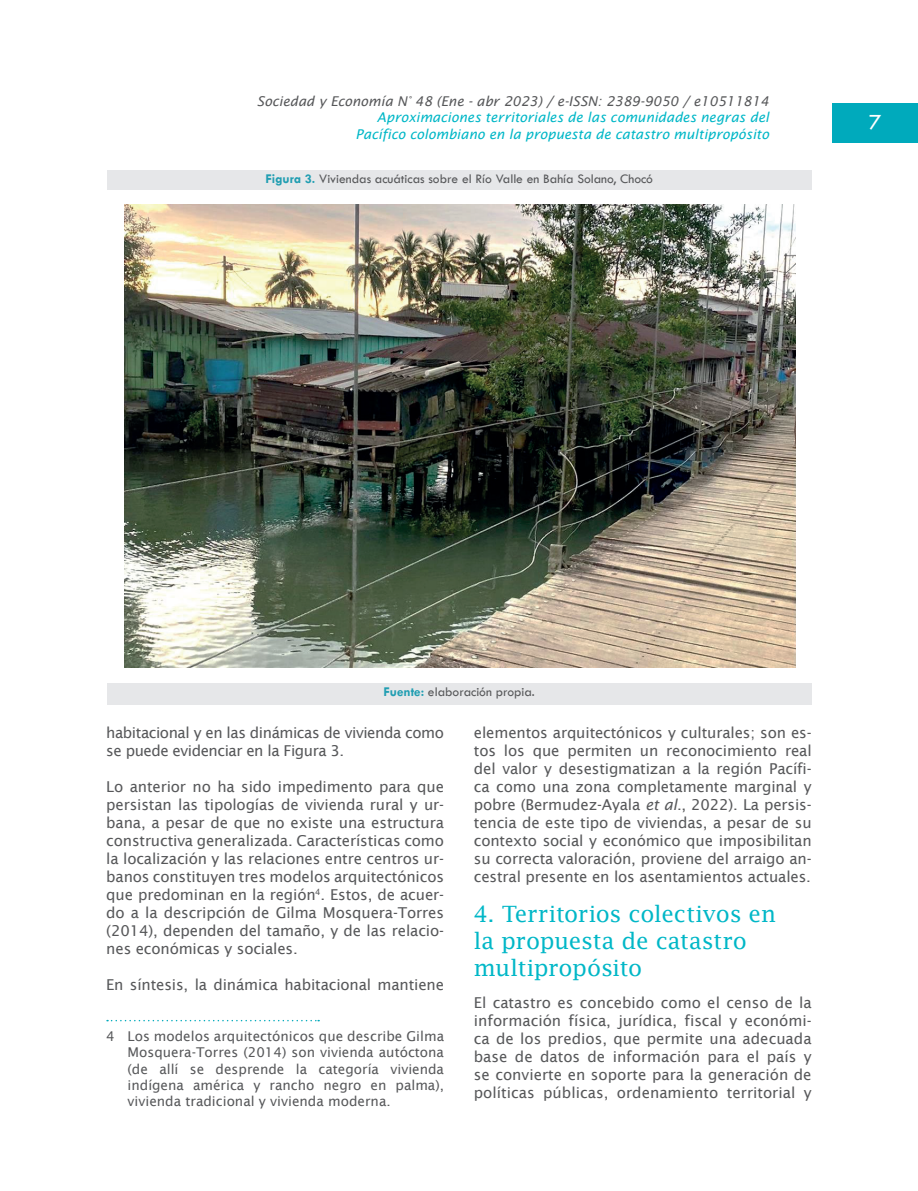
<style>
.page{position:relative;width:918px;height:1191px;background:#fff}
.page>*{position:absolute;margin:0;border:0;box-sizing:border-box;transform-origin:0 0}
.Titulo{font:22.5px/27px "Lucida Fax";letter-spacing:-.015em;color:#00b7c7}
.t1{font:22.5px "Tw Cen";color:#fff}
.cuerpo-de-texto{font:15px/18px "Lucida Sans";letter-spacing:-.01em;color:#57585a;text-align:justify}
.cuerpo-de-texto-2{font:15px/18px "Lucida Sans";letter-spacing:-.03em;color:#57585a}
.referencias{font:13.5px/16.2px "Lucida Sans";color:#57585a;text-align:justify}
.t2{font:italic 13.5px/16.5px "Lucida Sans";color:#00b7c7;text-align:right}
.t3{font:13.5px "Tw Cen";color:#57585a}
.t4{font:italic 13.5px "Lucida Sans";color:#57585a}
.s1{font-weight:700;color:#219eb2}
.s2{font-style:italic}
</style>
<div class="page">
<div style="left:833px;top:103px;width:85px;height:39px;background:#00aabc"></div>
<svg style="left:107px;top:1020px;width:212px;height:1px"></svg>
<div style="left:107px;top:170px;width:705px;height:20px;background:#e6e7e9"></div>
<div style="left:107px;top:683px;width:705px;height:21px;background:#e6e7e9"></div>
<img style="left:124px;top:204px;width:671px;height:463px">
<p class="t4" style="left:257px;top:93px;width:514px">Sociedad y Economía N° 48 (Ene - abr 2023) / e-ISSN: 2389-9050 / e10511814</p>
<p class="t2" style="left:355px;top:109px;width:415px">Aproximaciones territoriales de las comunidades negras del<br>Pacífico colombiano en la propuesta de catastro multipropósito</p>
<h1 class="t1" style="left:869px;top:108px;width:14px">7</h1>
<p class="t3" style="left:265px;top:171px;width:389px"><span class="s1">Figura 3.</span> Viviendas acuáticas sobre el Río Valle en Bahía Solano, Chocó</p>
<p class="t3" style="left:384px;top:683px;width:153px"><span class="s1">Fuente:</span> elaboración propia.</p>
<p class="cuerpo-de-texto-2" style="left:106px;top:724px;width:339px">habitacional y en las dinámicas de vivienda como se puede evidenciar en la Figura 3.</p>
<p class="cuerpo-de-texto" style="left:106px;top:778px;width:339px">Lo anterior no ha sido impedimento para que persistan las tipologías de vivienda rural y ur&shy;bana, a pesar de que no existe una estructura constructiva generalizada. Características como la localización y las relaciones entre centros ur&shy;banos constituyen tres modelos arquitectónicos que predominan en la región<sup>4</sup>. Estos, de acuer&shy;do a la descripción de Gilma Mosquera-Torres (2014), dependen del tamaño, y de las relacio&shy;nes económicas y sociales.</p>
<p class="cuerpo-de-texto" style="left:106px;top:976px;width:339px">En síntesis, la dinámica habitacional mantiene</p>
<p class="referencias" style="left:128px;top:1028px;width:318px;text-indent:-21px">4 Los modelos arquitectónicos que describe Gilma Mosquera-Torres (2014) son vivienda autóctona (de allí se desprende la categoría vivienda indígena américa y rancho negro en palma), vivienda tradicional y vivienda moderna.</p>
<p class="cuerpo-de-texto" style="left:474px;top:724px;width:339px">elementos arquitectónicos y culturales; son es&shy;tos los que permiten un reconocimiento real del valor y desestigmatizan a la región Pacífi&shy;ca como una zona completamente marginal y pobre (Bermudez-Ayala <span class="s2">et al</span>., 2022). La persis&shy;tencia de este tipo de viviendas, a pesar de su contexto social y económico que imposibilitan su correcta valoración, proviene del arraigo an&shy;cestral presente en los asentamientos actuales.</p>
<p class="Titulo" style="left:474px;top:900px;width:304px">4. Territorios colectivos en la propuesta de catastro multipropósito</p>
<p class="cuerpo-de-texto" style="left:474px;top:994px;width:339px">El catastro es concebido como el censo de la información física, jurídica, fiscal y económi&shy;ca de los predios, que permite una adecuada base de datos de información para el país y se convierte en soporte para la generación de políticas públicas, ordenamiento territorial y</p>
</div>
